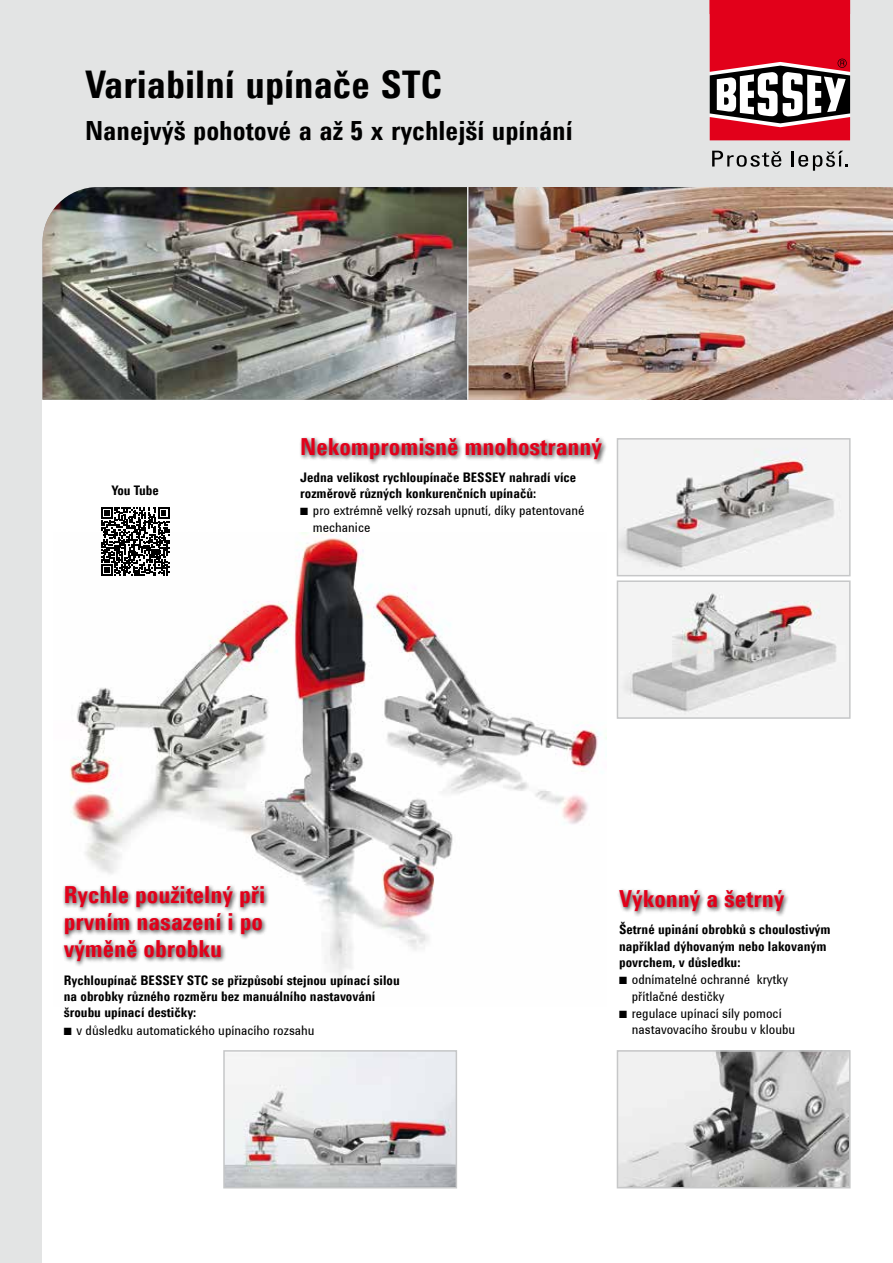
<style>
.page{position:relative;width:893px;height:1263px;background:#e3e4e4}
.page>*{position:absolute;margin:0;border:0;box-sizing:border-box;transform-origin:0 0}
.t1{font:700 39px "Utah WGL Cond";color:#000}
.t2{font:700 27px "Utah WGL Cond";color:#000}
.t3{font:700 24px/27px "Utah WGL Cond";color:#e2001a;text-align:justify}
.t4{font:700 13.5px/16.2px "Utah WGL Cond";color:#000}
.t5{font:13.5px/16.2px "Utah WGL Cond";color:#000}
</style>
<div class="page">
<div style="left:43px;top:400px;width:850px;height:863px;background:#fff"></div>
<img style="left:468px;top:187px;width:425px;height:213px">
<img style="left:43px;top:187px;width:424px;height:213px">
<img style="left:70px;top:532px;width:536px;height:446px">
<img style="left:620px;top:583px;width:228px;height:133px">
<div style="left:617px;top:580px;width:234px;height:139px;border:2px solid #c6c7c8"></div>
<img style="left:620px;top:441px;width:228px;height:132px">
<div style="left:617px;top:438px;width:234px;height:138px;border:2px solid #c6c7c8"></div>
<img style="left:620px;top:1053px;width:228px;height:132px">
<div style="left:617px;top:1050px;width:234px;height:138px;border:2px solid #c6c7c8"></div>
<img style="left:226px;top:1053px;width:228px;height:132px">
<div style="left:223px;top:1050px;width:234px;height:138px;border:2px solid #c6c7c8"></div>
<svg style="left:101px;top:507px;width:68px;height:69px"></svg>
<div style="left:299px;top:436px;width:308px;height:30px;background:#000;opacity:.75"></div>
<div style="left:617px;top:888px;width:173px;height:29px;background:#000;opacity:.75"></div>
<div style="left:62px;top:884px;width:207px;height:83px;background:#000;opacity:.75"></div>
<svg style="left:710px;top:14px;width:140px;height:126px;background:#b93b49"></svg>
<svg style="left:712px;top:151px;width:69px;height:16px"></svg>
<svg style="left:792px;top:151px;width:56px;height:20px"></svg>
<div style="left:710px;top:0;width:140px;height:14px;background:#e2001a"></div>
<h1 class="t1" style="left:85px;top:55px;width:359px">Variabilní upínače STC</h1>
<h2 class="t2" style="left:85px;top:110px;width:489px">Nanejvýš pohotové a až 5 x rychlejší upínání</h2>
<p class="t4" style="left:111px;top:481px;width:49px">You Tube</p>
<h3 class="t3" style="left:300px;top:432px;width:303px">Nekompromisně mnohostranný</h3>
<p class="t4" style="left:300px;top:468px;width:278px">Jedna velikost rychloupínače BESSEY nahradí více rozměrově různých konkurenčních upínačů:</p>
<p class="t5" style="left:313px;top:502px;width:273px">pro extrémně velký rozsah upnutí, díky patentované mechanice</p>
<h3 class="t3" style="left:64px;top:880px;width:203px">Rychle použitelný při prvním nasazení i po výměně obrobku</h3>
<p class="t4" style="left:64px;top:972px;width:337px">Rychloupínač BESSEY STC se přizpůsobí stejnou upínací silou na obrobky různého rozměru bez manuálního nastavování šroubu upínací destičky:</p>
<p class="t5" style="left:77px;top:1021px;width:240px">v důsledku automatického upínacího rozsahu</p>
<h3 class="t3" style="left:619px;top:884px;width:167px">Výkonný a šetrný</h3>
<p class="t4" style="left:619px;top:921px;width:213px">Šetrné upinání obrobků s choulostivým například dýhovaným nebo lakovaným povrchem, v důsledku:</p>
<p class="t5" style="left:632px;top:971px;width:158px">odnímatelné ochranné krytky přítlačné destičky</p>
<p class="t5" style="left:632px;top:1005px;width:165px">regulace upínací síly pomocí nastavovacího šroubu v kloubu</p>
</div>
